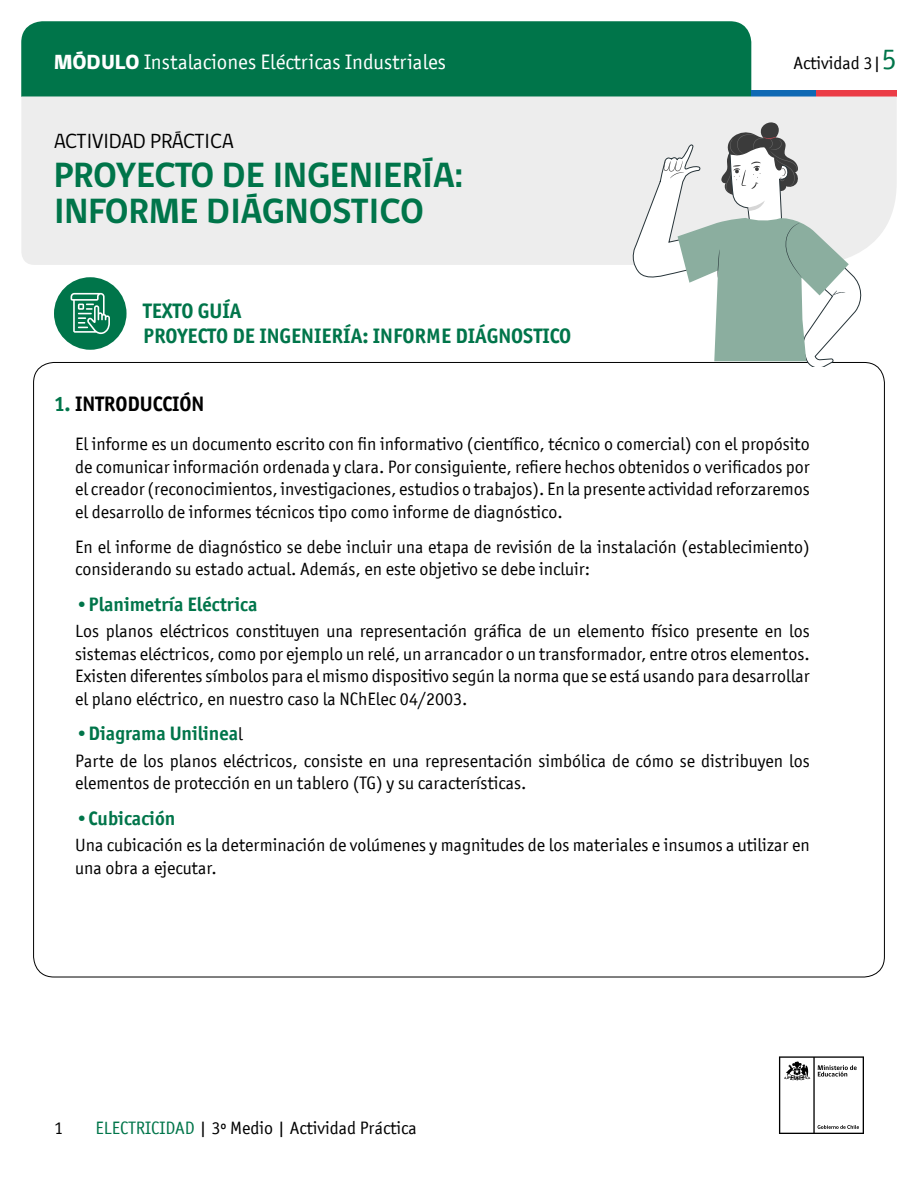
<style>
.page{position:relative;width:918px;height:1188px;background:#fff}
.page>*{position:absolute;margin:0;border:0;box-sizing:border-box;transform-origin:0 0}
.t1{font:700 36px/36px "gob CL";color:#00754a}
.t2{font:700 21px/25.2px "Officina San ITC";color:#00754a}
.t3{font:21px "Officina San ITC";color:#fff}
.t4{font:21px "gob CL";color:#000}
.t5{font:700 21px "Officina San ITC";color:#000}
.t6{font:700 19.5px "Officina San ITC";color:#00754a}
.t7{font:18px/22.5px "Officina San ITC";color:#000}
.s1{font-family:"gob CL";font-weight:800}
.s2{font-size:30px;color:#00754a}
.s3{color:#00754a}
.s4{font-weight:400;font-size:18px;color:#000}
</style>
<div class="page">
<div style="left:21px;top:21px;width:730px;height:76px;background:#00754a"></div>
<div style="left:751px;top:90px;width:65px;height:7px;background:#0f69b4"></div>
<div style="left:816px;top:90px;width:81px;height:7px;background:#eb3c46"></div>
<svg style="left:779px;top:1056px;width:85px;height:78px"></svg>
<div style="left:21px;top:97px;width:876px;height:168px;background:#ededed"></div>
<svg style="left:633px;top:122px;width:228px;height:245px"></svg>
<div style="left:54px;top:277px;width:73px;height:73px;background:#00754a;border-radius:50%"></div>
<svg style="left:71px;top:293px;width:39px;height:41px"></svg>
<p class="t3" style="left:54px;top:50px;width:394px"><span class="s1">MÓDULO</span> Instalaciones Eléctricas Industriales</p>
<p class="t4" style="left:54px;top:127px;width:181px">ACTIVIDAD PRÁCTICA</p>
<h1 class="t1" style="left:54px;top:158px;width:410px">PROYECTO DE INGENIERÍA:<br>INFORME DIÁGNOSTICO</h1>
<p class="t2" style="left:143px;top:298px;width:430px">TEXTO GUÍA<br>PROYECTO DE INGENIERÍA: INFORME DIÁGNOSTICO</p>
<p class="t7" style="left:794px;top:52px;width:105px">Actividad 3|<span class="s2">5</span></p>
<p class="t5" style="left:54px;top:390px;width:152px"><span class="s3">1.</span> INTRODUCCIÓN</p>
<p class="t7" style="left:75px;top:433px;width:736px;text-align:justify">El informe es un documento escrito con fin informativo (científico, técnico o comercial) con el propósito de comunicar información ordenada y clara. Por consiguiente, refiere hechos obtenidos o verificados por el creador (reconocimientos, investigaciones, estudios o trabajos). En la presente actividad reforzaremos el desarrollo de informes técnicos tipo como informe de diagnóstico.</p>
<p class="t7" style="left:75px;top:535px;width:736px">En el informe de diagnóstico se debe incluir una etapa de revisión de la instalación (establecimiento) considerando su estado actual. Además, en este objetivo se debe incluir:</p>
<p class="t6" style="left:75px;top:592px;width:184px">•Planimetría Eléctrica</p>
<p class="t7" style="left:75px;top:620px;width:736px;text-align:justify">Los planos eléctricos constituyen una representación gráfica de un elemento físico presente en los sistemas eléctricos, como por ejemplo un relé, un arrancador o un transformador, entre otros elementos.<br>Existen diferentes símbolos para el mismo dispositivo según la norma que se está usando para desarrollar el plano eléctrico, en nuestro caso la NChElec 04/2003.</p>
<p class="t6" style="left:75px;top:721px;width:169px">•Diagrama Unilinea<span class="s4">l</span></p>
<p class="t7" style="left:75px;top:749px;width:736px">Parte de los planos eléctricos, consiste en una representación simbólica de cómo se distribuyen los elementos de protección en un tablero (TG) y su características.</p>
<p class="t6" style="left:75px;top:806px;width:102px">•Cubicación</p>
<p class="t7" style="left:75px;top:834px;width:736px">Una cubicación es la determinación de volúmenes y magnitudes de los materiales e insumos a utilizar en una obra a ejecutar.</p>
<p class="t7" style="left:54px;top:1117px;width:10px">1</p>
<p class="t7" style="left:95px;top:1117px;width:323px"><span class="s3">ELECTRICIDAD</span> | 3º Medio | Actividad Práctica</p>
</div>
